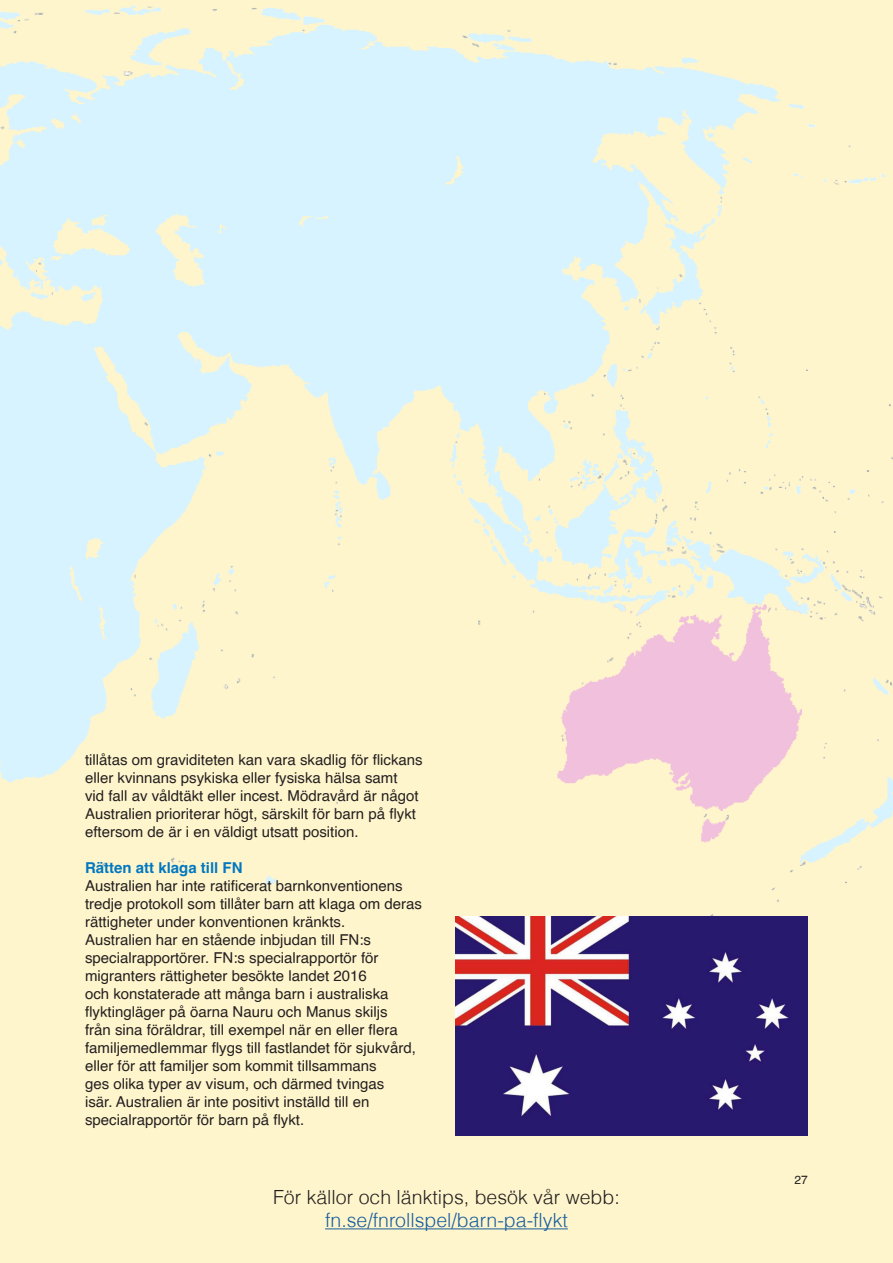
<style>
.page{position:relative;width:893px;height:1263px;background:#fff5cc}
.page>*{position:absolute;margin:0;border:0;box-sizing:border-box;transform-origin:0 0}
.Rubrik_Helvetica_thi{font:300 19.5px "Helvetica";color:#231f20}
.Rubrik_Helvetica_thi-2{font:300 19.5px "Helvetica";color:#175d9e}
.Brödtext_efter_rubri{font:15px/18px "Helvetica";color:#231f20}
.Rubrik_Helvetica_Bol{font:700 15px "Helvetica";color:#0078c0}
.t1{font:12px "Helvetica";color:#231f20}
</style>
<div class="page">
<img style="left:0;top:5px;width:893px;height:911px">
<img style="left:455px;top:916px;width:353px;height:219px">
<hr style="left:325px;top:1228px;width:243px;height:1px;background:#175d9e">
<p class="Brödtext_efter_rubri" style="left:85px;top:751px;width:339px">tillåtas om graviditeten kan vara skadlig för flickans eller kvinnans psykiska eller fysiska hälsa samt<br>vid fall av våldtäkt eller incest. Mödravård är något Australien prioriterar högt, särskilt för barn på flykt eftersom de är i en väldigt utsatt position.</p>
<p class="Rubrik_Helvetica_Bol" style="left:85px;top:859px;width:159px">Rätten att klaga till FN</p>
<p class="Brödtext_efter_rubri" style="left:85px;top:877px;width:338px">Australien har inte ratificerat barnkonventionens tredje protokoll som tillåter barn att klaga om deras rättigheter under konventionen kränkts.</p>
<p class="Brödtext_efter_rubri" style="left:85px;top:931px;width:332px">Australien har en stående inbjudan till FN:s specialrapportörer. FN:s specialrapportör för migranters rättigheter besökte landet 2016<br>och konstaterade att många barn i australiska flyktingläger på öarna Nauru och Manus skiljs från sina föräldrar, till exempel när en eller flera familjemedlemmar flygs till fastlandet för sjukvård, eller för att familjer som kommit tillsammans<br>ges olika typer av visum, och därmed tvingas<br>isär. Australien är inte positivt inställd till en specialrapportör för barn på flykt.</p>
<p class="Rubrik_Helvetica_thi" style="left:273px;top:1184px;width:348px">För källor och länktips, besök vår webb:</p>
<p class="Rubrik_Helvetica_thi-2" style="left:325px;top:1208px;width:244px">fn.se/fnrollspel/barn-pa-flykt</p>
<p class="t1" style="left:795px;top:1170px;width:15px">27</p>
</div>
